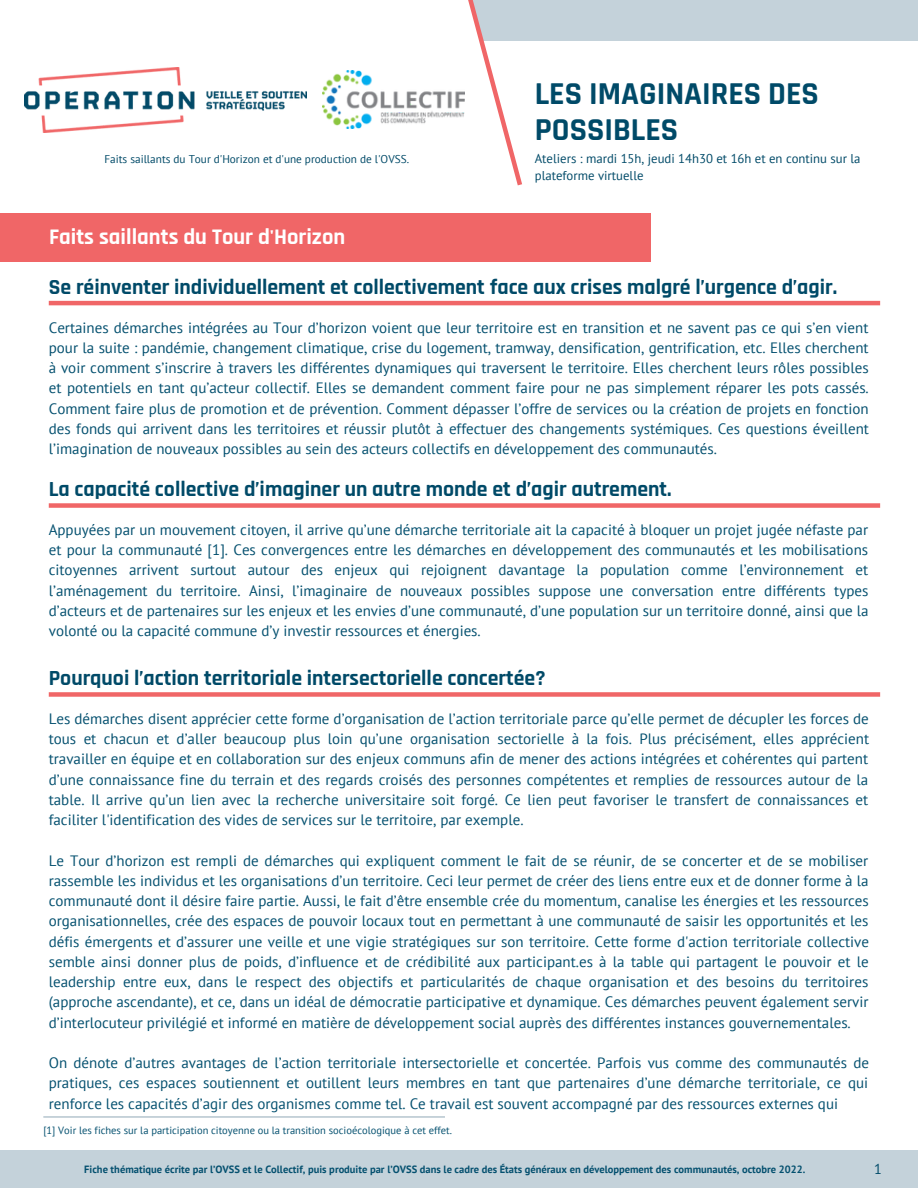
<style>
.page{position:relative;width:918px;height:1188px;background:#fff}
.page>*{position:absolute;margin:0;border:0;box-sizing:border-box;transform-origin:0 0}
.t1{font:700 32.25px/36.6px "Rajdhani";color:#004a68}
.t2{font:700 22.5px "Rajdhani";color:#fff}
.t3{font:700 21.75px "Rajdhani";color:#004a68}
.t4{font:15px/20.2px "PT Sans";color:#04506f;text-align:justify}
.t5{font:14.25px "PT Sans";color:#004a68}
.t6{font:12.75px/17px "PT Sans";color:#004a68}
.t7{font:11.25px "PT Sans";color:#004a68}
.t8{font:700 10.5px "PT Sans";color:#04506f}
.t9{font:10.5px "PT Sans";color:#04506f}
</style>
<div class="page">
<div style="left:480px;top:0;width:438px;height:40px;background:#c4d2da"></div>
<svg style="left:464px;top:0;width:61px;height:186px"></svg>
<div style="left:0;top:213px;width:650px;height:48px;background:#f06667"></div>
<hr style="left:49px;top:301px;width:831px;height:4px;background:#f06667">
<img style="left:25px;top:67px;width:281px;height:65px">
<img style="left:322px;top:71px;width:142px;height:57px">
<div style="left:0;top:1150px;width:918px;height:38px;background:#c4d2da"></div>
<div style="left:49px;top:503px;width:831px;height:5px;background:#f06667"></div>
<hr style="left:43px;top:1116px;width:402px;height:2px;background:#9db2be">
<div style="left:49px;top:692px;width:831px;height:5px;background:#f06667"></div>
<p class="t7" style="left:104px;top:152px;width:306px">Faits saillants du Tour d'Horizon et d'une production de l'OVSS.</p>
<h1 class="t1" style="left:535px;top:76px;width:286px">LES IMAGINAIRES DES<br>POSSIBLES</h1>
<p class="t6" style="left:535px;top:149px;width:327px">Ateliers : mardi 15h, jeudi 14h30 et 16h et en continu sur la plateforme virtuelle</p>
<h2 class="t2" style="left:49px;top:223px;width:298px">Faits saillants du Tour d'Horizon</h2>
<h3 class="t3" style="left:49px;top:274px;width:790px">Se réinventer individuellement et collectivement face aux crises malgré l’urgence d’agir.</h3>
<p class="t4" style="left:49px;top:317px;width:822px">Certaines démarches intégrées au Tour d’horizon voient que leur territoire est en transition et ne savent pas ce qui s’en vient pour la suite : pandémie, changement climatique, crise du logement, tramway, densification, gentrification, etc. Elles cherchent à voir comment s’inscrire à travers les différentes dynamiques qui traversent le territoire. Elles cherchent leurs rôles possibles et potentiels en tant qu’acteur collectif. Elles se demandent comment faire pour ne pas simplement réparer les pots cassés.<br>Comment faire plus de promotion et de prévention. Comment dépasser l’offre de services ou la création de projets en fonction des fonds qui arrivent dans les territoires et réussir plutôt à effectuer des changements systémiques. Ces questions éveillent l’imagination de nouveaux possibles au sein des acteurs collectifs en développement des communautés.</p>
<h3 class="t3" style="left:49px;top:476px;width:624px">La capacité collective d’imaginer un autre monde et d’agir autrement.</h3>
<p class="t4" style="left:49px;top:519px;width:821px">Appuyées par un mouvement citoyen, il arrive qu’une démarche territoriale ait la capacité à bloquer un projet jugée néfaste par et pour la communauté [1]. Ces convergences entre les démarches en développement des communautés et les mobilisations citoyennes arrivent surtout autour des enjeux qui rejoignent davantage la population comme l’environnement et l’aménagement du territoire. Ainsi, l’imaginaire de nouveaux possibles suppose une conversation entre différents types d’acteurs et de partenaires sur les enjeux et les envies d’une communauté, d’une population sur un territoire donné, ainsi que la volonté ou la capacité commune d’y investir ressources et énergies.</p>
<h3 class="t3" style="left:49px;top:665px;width:498px">Pourquoi l’action territoriale intersectorielle concertée?</h3>
<p class="t4" style="left:49px;top:708px;width:822px">Les démarches disent apprécier cette forme d’organisation de l’action territoriale parce qu’elle permet de décupler les forces de tous et chacun et d’aller beaucoup plus loin qu’une organisation sectorielle à la fois. Plus précisément, elles apprécient travailler en équipe et en collaboration sur des enjeux communs afin de mener des actions intégrées et cohérentes qui partent d’une connaissance fine du terrain et des regards croisés des personnes compétentes et remplies de ressources autour de la table. Il arrive qu’un lien avec la recherche universitaire soit forgé. Ce lien peut favoriser le transfert de connaissances et faciliter l'identification des vides de services sur le territoire, par exemple.</p>
<p class="t4" style="left:49px;top:850px;width:822px">Le Tour d’horizon est rempli de démarches qui expliquent comment le fait de se réunir, de se concerter et de se mobiliser rassemble les individus et les organisations d’un territoire. Ceci leur permet de créer des liens entre eux et de donner forme à la communauté dont il désire faire partie. Aussi, le fait d’être ensemble crée du momentum, canalise les énergies et les ressources organisationnelles, crée des espaces de pouvoir locaux tout en permettant à une communauté de saisir les opportunités et les défis émergents et d’assurer une veille et une vigie stratégiques sur son territoire. Cette forme d'action territoriale collective semble ainsi donner plus de poids, d’influence et de crédibilité aux participant.es à la table qui partagent le pouvoir et le leadership entre eux, dans le respect des objectifs et particularités de chaque organisation et des besoins du territoires (approche ascendante), et ce, dans un idéal de démocratie participative et dynamique. Ces démarches peuvent également servir d’interlocuteur privilégié et informé en matière de développement social auprès des différentes instances gouvernementales.</p>
<p class="t4" style="left:49px;top:1052px;width:822px">On dénote d’autres avantages de l’action territoriale intersectorielle et concertée. Parfois vus comme des communautés de pratiques, ces espaces soutiennent et outillent leurs membres en tant que partenaires d’une démarche territoriale, ce qui renforce les capacités d’agir des organismes comme tel. Ce travail est souvent accompagné par des ressources externes qui</p>
<p class="t9" style="left:43px;top:1123px;width:410px">[1] Voir les fiches sur la participation citoyenne ou la transition socioécologique à cet effet.</p>
<p class="t8" style="left:84px;top:1162px;width:723px">Fiche thématique écrite par l’OVSS et le Collectif, puis produite par l’OVSS dans le cadre des États généraux en développement des communautés, octobre 2022.</p>
<p class="t5" style="left:874px;top:1160px;width:9px">1</p>
</div>
